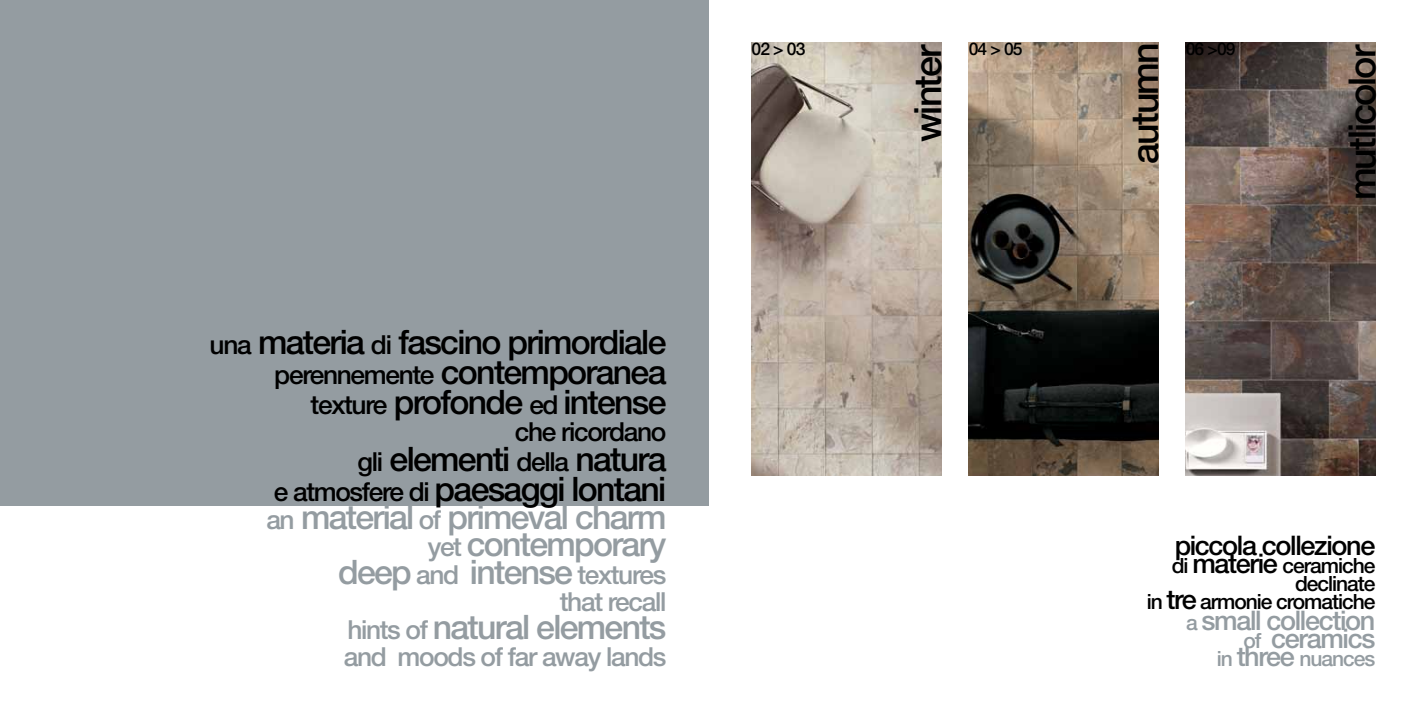
<style>
.page{position:relative;width:1418px;height:709px;background:#fff}
.page>*{position:absolute;margin:0;border:0;box-sizing:border-box;transform-origin:0 0}
.t1{font:500 37.5px "Helvetica Neue LT Std";letter-spacing:-.05em;color:#000}
.t2{font:500 33.75px/28.1px "Helvetica Neue LT Std";letter-spacing:-.05em;color:#949ca1;text-align:right}
.t3{font:500 33.75px/30px "Helvetica Neue LT Std";letter-spacing:-.05em;color:#000;text-align:right}
.t4{font:500 27px "Helvetica Neue LT Std";letter-spacing:-.05em;color:#949ca1}
.t5{font:500 27px "Helvetica Neue LT Std";letter-spacing:-.05em;color:#000}
.t6{font:500 26.25px "Helvetica Neue LT Std";letter-spacing:-.05em;color:#949ca1}
.t7{font:500 26.25px "Helvetica Neue LT Std";letter-spacing:-.05em;color:#000}
.t8{font:500 21px/18px "Helvetica Neue LT Std";letter-spacing:-.05em;color:#000;text-align:right}
.t9{font:500 21px "Helvetica Neue LT Std";letter-spacing:-.05em;color:#949ca1}
.t10{font:500 17.5px "Helvetica Neue LT Std";letter-spacing:-.05em;color:#000}
.s1{font-size:26.25px}
.s2{font-size:26.25px;color:#000}
.s3{color:#000}
.s4{font-size:27px}
.s5{font-size:21px}
</style>
<div class="page">
<div style="left:0;top:0;width:709px;height:505px;background:#949ca1"></div>
<img style="left:968px;top:43px;width:190px;height:432px">
<img style="left:751px;top:43px;width:190px;height:432px">
<img style="left:1185px;top:43px;width:190px;height:432px">
<p class="t3" style="left:210px;top:326px;width:458px"><span class="s1">una</span> materia <span class="s1">di</span> fascino primordiale <span class="s1">perennemente</span> contemporanea <span class="s1">texture</span> profonde <span class="s1">ed</span> intense</p>
<p class="t7" style="left:515px;top:416px;width:153px">che ricordano</p>
<p class="t2" style="left:266px;top:445px;width:401px"><span class="s2">gli</span> <span class="s3">elementi</span> <span class="s2">della</span> <span class="s3">natura<br></span><span class="s2">e atmosfere di</span> <span class="s3">paesaggi lontani </span><span class="s1">an</span> material <span class="s1">of</span> primeval charm <span class="s1">yet</span> contemporary<br>deep <span class="s1">and</span> intense <span class="s1">textures</span></p>
<p class="t6" style="left:560px;top:586px;width:108px">that recall</p>
<p class="t2" style="left:347px;top:612px;width:320px"><span class="s1">hints of</span> natural elements</p>
<p class="t6" style="left:344px;top:641px;width:324px">and moods of far away lands</p>
<p class="t10" style="left:751px;top:38px;width:55px">02 &gt; 03</p>
<p class="t1" style="left:1339px;top:200px;width:157px;rotate:-90deg">mutlicolor</p>
<p class="t10" style="left:968px;top:38px;width:55px">04 &gt; 05</p>
<p class="t10" style="left:1185px;top:38px;width:51px">06 &gt;09</p>
<p class="t1" style="left:905px;top:142px;width:99px;rotate:-90deg">winter</p>
<p class="t1" style="left:1122px;top:164px;width:123px;rotate:-90deg">autumn</p>
<p class="t5" style="left:1174px;top:529px;width:202px">piccola collezione</p>
<p class="t8" style="left:1146px;top:556px;width:230px">di <span class="s4">materie</span> ceramiche declinate<br>in <span class="s4">tre</span> armonie cromatiche</p>
<p class="t4" style="left:1186px;top:604px;width:191px"><span class="s5">a</span> small collection</p>
<p class="t4" style="left:1243px;top:622px;width:134px"><span class="s5">of</span> ceramics</p>
<p class="t9" style="left:1216px;top:646px;width:160px">in <span class="s4">three</span> nuances</p>
</div>
